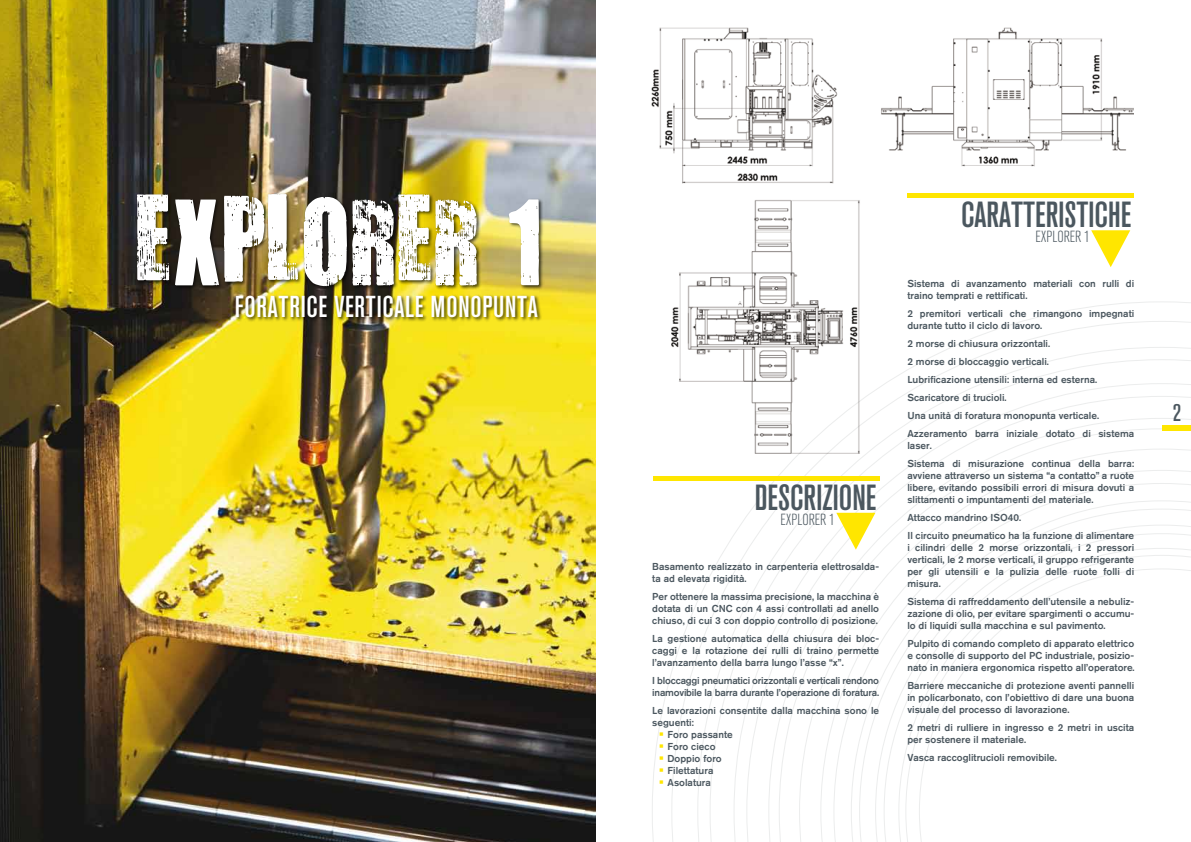
<style>
.page{position:relative;width:1191px;height:842px;background:#fff}
.page>*{position:absolute;margin:0;border:0;box-sizing:border-box;transform-origin:0 0}
.t1{font:100px "You Are Loved";color:#fff}
.t2{font:500 condensed 36px "Akzidenz Grotesk BQ";color:#4b575f}
.t3{font:30px "Akzidenz Grotesk BQ Md Cnd Alt";letter-spacing:.025em;color:#fff}
.t4{font:500 condensed 24px "Akzidenz Grotesk BQ";color:#4b575f}
.t5{font:300 condensed 16px "Akzidenz Grotesk BQ";color:#4b575f}
.t6{font:500 14px/12px "Akzidenz Grotesk BQ";color:#ffe600;text-align:justify}
.t7{font:500 10px/12px "Akzidenz Grotesk BQ";color:#4b575f}
.t8{font:500 10px/12px "Akzidenz Grotesk BQ";letter-spacing:-.02em;color:#4b575f}
</style>
<div class="page">
<img style="left:0;top:0;width:596px;height:842px">
<svg style="left:799px;top:449px;width:392px;height:393px"></svg>
<svg style="left:820px;top:470px;width:371px;height:372px"></svg>
<svg style="left:833px;top:483px;width:358px;height:359px"></svg>
<svg style="left:850px;top:500px;width:341px;height:342px"></svg>
<svg style="left:859px;top:509px;width:332px;height:333px"></svg>
<svg style="left:875px;top:525px;width:316px;height:317px"></svg>
<svg style="left:883px;top:533px;width:308px;height:309px"></svg>
<svg style="left:898px;top:548px;width:293px;height:294px"></svg>
<svg style="left:905px;top:555px;width:286px;height:287px"></svg>
<svg style="left:919px;top:568px;width:272px;height:274px"></svg>
<img style="left:232px;top:305px;width:312px;height:24px">
<img style="left:132px;top:186px;width:416px;height:119px">
<div style="left:907px;top:193px;width:227px;height:5px;background:#ffe600"></div>
<hr style="left:652px;top:476px;width:227px;height:4px;background:#ffe600">
<svg style="left:836px;top:513px;width:39px;height:37px"></svg>
<div style="left:1162px;top:425px;width:29px;height:6px;background:#ffe600"></div>
<img style="left:651px;top:28px;width:482px;height:425px">
<h1 class="t1" style="left:134px;top:172px;width:410px">EXPLORER 1</h1>
<h3 class="t3" style="left:235px;top:290px;width:304px">FORATRICE VERTICALE MONOPUNTA</h3>
<h2 class="t2" style="left:755px;top:477px;width:123px">DESCRIZIONE</h2>
<h3 class="t5" style="left:780px;top:510px;width:56px">EXPLORER 1</h3>
<p class="t7" style="left:652px;top:560px;width:228px">Basamento realizzato in carpenteria elettrosalda&shy;ta ad elevata rigidità.</p>
<p class="t7" style="left:652px;top:590px;width:228px;text-align:justify">Per ottenere la massima precisione, la macchina è dotata di un CNC con 4 assi controllati ad anello chiuso, di cui 3 con doppio controllo di posizione.</p>
<p class="t7" style="left:652px;top:632px;width:228px;text-align:justify">La gestione automatica della chiusura dei bloc&shy;caggi e la rotazione dei rulli di traino permette l’avanzamento della barra lungo l’asse “x”.</p>
<p class="t8" style="left:652px;top:674px;width:228px">I bloccaggi pneumatici orizzontali e verticali rendono inamovibile la barra durante l’operazione di foratura.</p>
<p class="t7" style="left:652px;top:704px;width:228px">Le lavorazioni consentite dalla macchina sono le</p>
<p class="t7" style="left:652px;top:716px;width:43px">seguenti:</p>
<p class="t7" style="left:667px;top:728px;width:67px">Foro passante</p>
<p class="t7" style="left:667px;top:740px;width:49px">Foro cieco</p>
<p class="t7" style="left:667px;top:752px;width:56px">Doppio foro</p>
<p class="t7" style="left:667px;top:764px;width:47px">Filettatura</p>
<p class="t7" style="left:667px;top:776px;width:45px">Asolatura</p>
<h3 class="t6" style="left:659px;top:728px;width:6px">• • • • •</h3>
<h2 class="t2" style="left:961px;top:194px;width:172px">CARATTERISTICHE</h2>
<h3 class="t5" style="left:1035px;top:228px;width:56px">EXPLORER 1</h3>
<p class="t7" style="left:907px;top:277px;width:228px">Sistema di avanzamento materiali con rulli di traino temprati e rettificati.</p>
<p class="t7" style="left:907px;top:307px;width:228px">2 premitori verticali che rimangono impegnati durante tutto il ciclo di lavoro.</p>
<p class="t7" style="left:907px;top:334px;width:228px;line-height:18px">2 morse di chiusura orizzontali.<br>2 morse di bloccaggio verticali.<br>Lubrificazione utensili: interna ed esterna.<br>Scaricatore di trucioli.<br>Una unità di foratura monopunta verticale.<br>Azzeramento barra iniziale dotato di sistema</p>
<p class="t7" style="left:907px;top:436px;width:228px;line-height:18px">laser.<br>Sistema di misurazione continua della barra:</p>
<p class="t7" style="left:907px;top:469px;width:228px;text-align:justify">avviene attraverso un sistema “a contatto” a ruote libere, evitando possibili errori di misura dovuti a slittamenti o impuntamenti del materiale.</p>
<p class="t7" style="left:907px;top:508px;width:228px;line-height:18px">Attacco mandrino ISO40.<br>Il circuito pneumatico ha la funzione di alimentare</p>
<p class="t7" style="left:907px;top:541px;width:228px;text-align:justify">i cilindri delle 2 morse orizzontali, i 2 pressori verticali, le 2 morse verticali, il gruppo refrigerante per gli utensili e la pulizia delle ruote folli di misura.</p>
<p class="t7" style="left:907px;top:595px;width:228px;text-align:justify">Sistema di raffreddamento dell’utensile a nebuliz&shy;zazione di olio, per evitare spargimenti o accumu&shy;lo di liquidi sulla macchina e sul pavimento.</p>
<p class="t7" style="left:907px;top:637px;width:229px;text-align:justify">Pulpito di comando completo di apparato elettrico e consolle di supporto del PC industriale, posizio&shy;nato in maniera ergonomica rispetto all’operatore.</p>
<p class="t7" style="left:907px;top:679px;width:228px;text-align:justify">Barriere meccaniche di protezione aventi pannelli in policarbonato, con l’obiettivo di dare una buona visuale del processo di lavorazione.</p>
<p class="t7" style="left:907px;top:721px;width:228px">2 metri di rulliere in ingresso e 2 metri in uscita per sostenere il materiale.</p>
<p class="t7" style="left:907px;top:751px;width:151px">Vasca raccoglitrucioli removibile.</p>
<h3 class="t4" style="left:1172px;top:399px;width:10px">2</h3>
</div>
